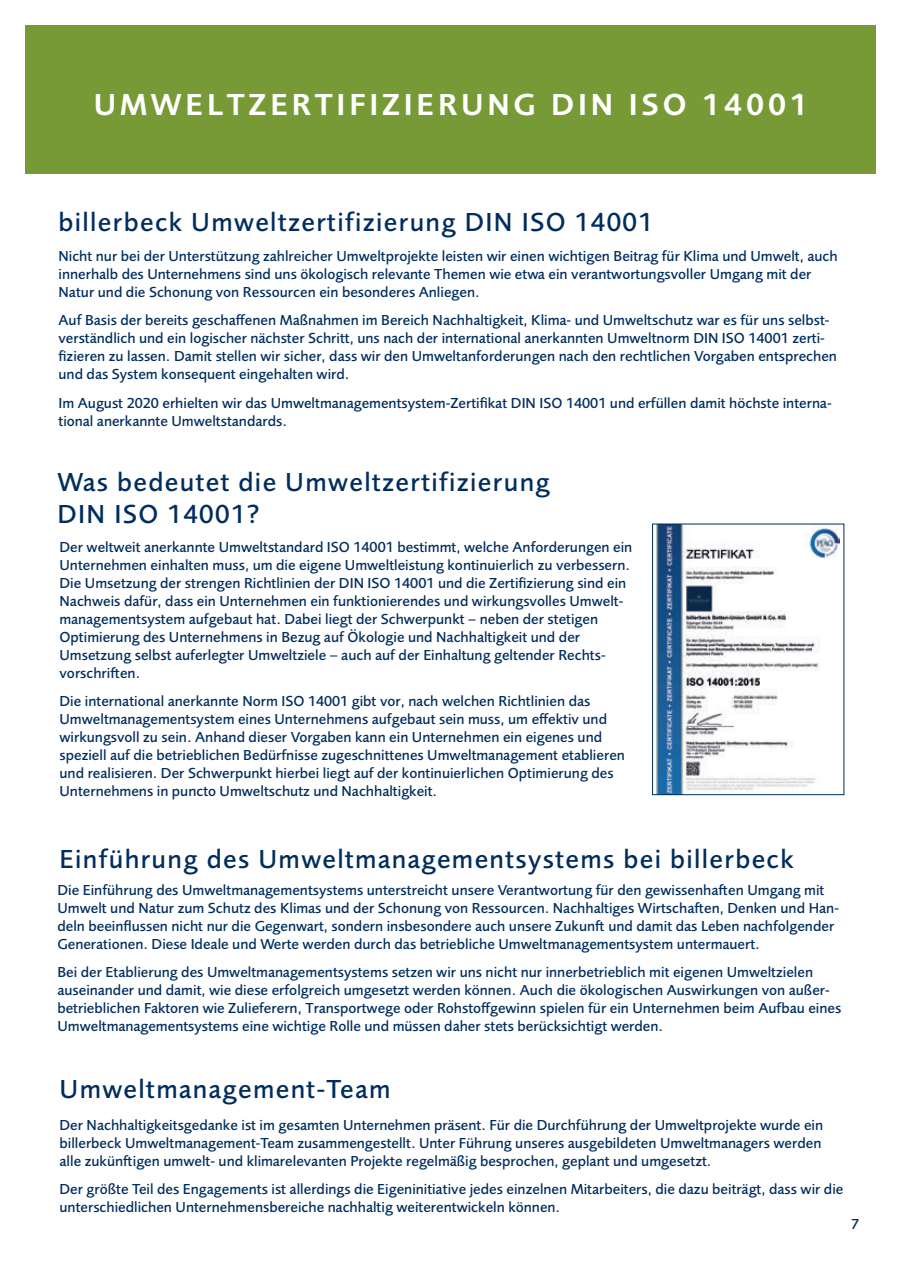
<style>
.page{position:relative;width:902px;height:1272px;background:#fff}
.page>*{position:absolute;margin:0;border:0;box-sizing:border-box;transform-origin:0 0}
.t1{font:600 31.5px "Foundry Sans";letter-spacing:.12em;color:#fff}
.t2{font:500 27px/32.4px "Foundry Sans";letter-spacing:.05em;color:#002d5e}
.t3{font:500 15px/18px "Foundry Sans";color:#002d5e}
</style>
<div class="page">
<div style="left:26px;top:26px;width:850px;height:148px;background:#789a36"></div>
<img style="left:657px;top:526px;width:183px;height:267px">
<div style="left:652px;top:524px;width:192px;height:271px;border:1px solid #002d5e"></div>
<p class="t1" style="left:94px;top:81px;width:716px">UMWELTZERTIFIZIERUNG DIN ISO 14001</p>
<p class="t2" style="left:58px;top:204px;width:596px">billerbeck Umweltzertifizierung DIN ISO 14001</p>
<p class="t3" style="left:58px;top:246px;width:781px">Nicht nur bei der Unterstützung zahlreicher Umweltprojekte leisten wir einen wichtigen Beitrag für Klima und Umwelt, auch innerhalb des Unternehmens sind uns ökologisch relevante Themen wie etwa ein verantwortungsvoller Umgang mit der<br>Natur und die Schonung von Ressourcen ein besonderes Anliegen.</p>
<p class="t3" style="left:58px;top:310px;width:780px">Auf Basis der bereits geschaffenen Maßnahmen im Bereich Nachhaltigkeit, Klima- und Umweltschutz war es für uns selbst&shy;verständlich und ein logischer nächster Schritt, uns nach der international anerkannten Umweltnorm DIN ISO 14001 zerti&shy;fizieren zu lassen. Damit stellen wir sicher, dass wir den Umweltanforderungen nach den rechtlichen Vorgaben entsprechen und das System konsequent eingehalten wird.</p>
<p class="t3" style="left:58px;top:393px;width:775px">Im August 2020 erhielten wir das Umweltmanagementsystem-Zertifikat DIN ISO 14001 und erfüllen damit höchste interna&shy;tional anerkannte Umweltstandards.</p>
<p class="t2" style="left:57px;top:463px;width:494px">Was bedeutet die Umweltzertifizierung<br>DIN ISO 14001?</p>
<p class="t3" style="left:60px;top:536px;width:574px">Der weltweit anerkannte Umweltstandard ISO 14001 bestimmt, welche Anforderungen ein Unternehmen einhalten muss, um die eigene Umweltleistung kontinuierlich zu verbessern.<br>Die Umsetzung der strengen Richtlinien der DIN ISO 14001 und die Zertifizierung sind ein Nachweis dafür, dass ein Unternehmen ein funktionierendes und wirkungsvolles Umwelt&shy;managementsystem aufgebaut hat. Dabei liegt der Schwerpunkt – neben der stetigen Optimierung des Unternehmens in Bezug auf Ökologie und Nachhaltigkeit und der Umsetzung selbst auferlegter Umweltziele – auch auf der Einhaltung geltender Rechts&shy;vorschriften.</p>
<p class="t3" style="left:60px;top:691px;width:567px">Die international anerkannte Norm ISO 14001 gibt vor, nach welchen Richtlinien das Umweltmanagementsystem eines Unternehmens aufgebaut sein muss, um effektiv und wirkungsvoll zu sein. Anhand dieser Vorgaben kann ein Unternehmen ein eigenes und speziell auf die betrieblichen Bedürfnisse zugeschnittenes Umweltmanagement etablieren und realisieren. Der Schwerpunkt hierbei liegt auf der kontinuierlichen Optimierung des Unternehmens in puncto Umweltschutz und Nachhaltigkeit.</p>
<p class="t2" style="left:60px;top:840px;width:736px">Einführung des Umweltmanagementsystems bei billerbeck</p>
<p class="t3" style="left:57px;top:879px;width:783px">Die Einführung des Umweltmanagementsystems unterstreicht unsere Verantwortung für den gewissenhaften Umgang mit Umwelt und Natur zum Schutz des Klimas und der Schonung von Ressourcen. Nachhaltiges Wirtschaften, Denken und Han&shy;deln beeinflussen nicht nur die Gegenwart, sondern insbesondere auch unsere Zukunft und damit das Leben nachfolgender Generationen. Diese Ideale und Werte werden durch das betriebliche Umweltmanagementsystem untermauert.</p>
<p class="t3" style="left:57px;top:962px;width:785px">Bei der Etablierung des Umweltmanagementsystems setzen wir uns nicht nur innerbetrieblich mit eigenen Umweltzielen auseinander und damit, wie diese erfolgreich umgesetzt werden können. Auch die ökologischen Auswirkungen von außer&shy;betrieblichen Faktoren wie Zulieferern, Transportwege oder Rohstoffgewinn spielen für ein Unternehmen beim Aufbau eines Umweltmanagementsystems eine wichtige Rolle und müssen daher stets berücksichtigt werden.</p>
<p class="t2" style="left:60px;top:1071px;width:332px">Umweltmanagement-Team</p>
<p class="t3" style="left:60px;top:1114px;width:765px;text-align:justify">Der Nachhaltigkeitsgedanke ist im gesamten Unternehmen präsent. Für die Durchführung der Umweltprojekte wurde ein billerbeck Umweltmanagement-Team zusammengestellt. Unter Führung unseres ausgebildeten Umweltmanagers werden alle zukünftigen umwelt- und klimarelevanten Projekte regelmäßig besprochen, geplant und umgesetzt.</p>
<p class="t3" style="left:60px;top:1179px;width:785px">Der größte Teil des Engagements ist allerdings die Eigeninitiative jedes einzelnen Mitarbeiters, die dazu beiträgt, dass wir die unterschiedlichen Unternehmensbereiche nachhaltig weiterentwickeln können.</p>
<p class="t3" style="left:851px;top:1214px;width:10px">7</p>
</div>
